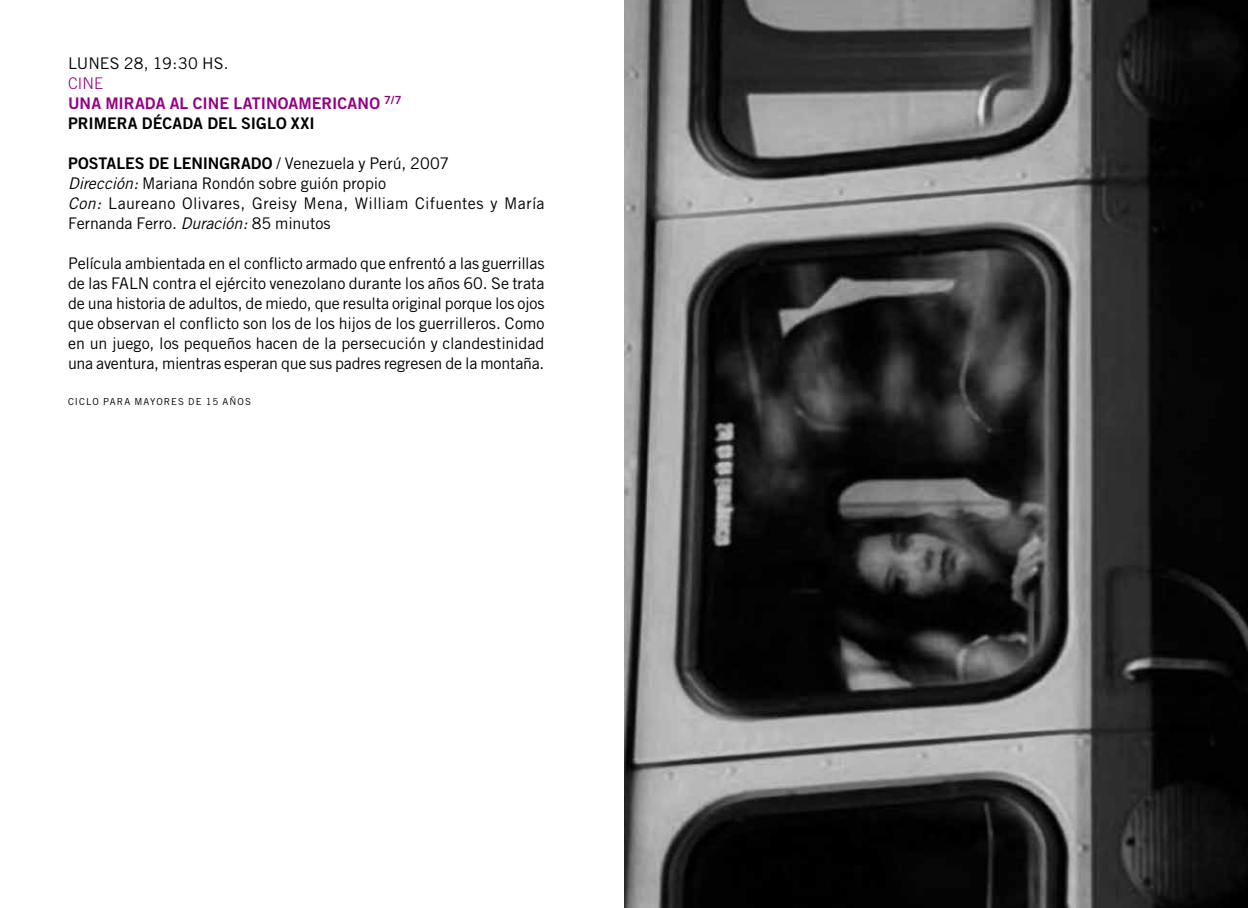
<style>
.page{position:relative;width:1248px;height:908px;background:#fff}
.page>*{position:absolute;margin:0;border:0;box-sizing:border-box;transform-origin:0 0}
.t1{font:16px/20px "Trade Gothic";color:#000}
.t2{font:16px "Trade Gothic Bold Two";color:#000}
.t3{font:16px/20px "Trade Gothic Bold Two";color:#940084}
.t4{font:300 16px "Trade Gothic";color:#940084}
.t5{font:9.6px "Trade Gothic";letter-spacing:.095em;color:#000}
.s1{color:#000}
.s2{font-family:"Trade Gothic"}
.s3{font-style:italic}
</style>
<div class="page">
<img style="left:624px;top:0;width:623px;height:907px">
<p class="t1" style="left:68px;top:53px;width:31px">LUNES</p>
<p class="t1" style="left:124px;top:53px;width:106px">28, 19:30 HS.</p>
<p class="t4" style="left:68px;top:74px;width:36px">CINE</p>
<p class="t3" style="left:68px;top:93px;width:335px">UNA MIRADA AL CINE LATINOAMERICANO <sup>7/7<br></sup><span class="s1">PRIMERA</span></p>
<p class="t2" style="left:142px;top:113px;width:11px">DÉCADA</p>
<p class="t2" style="left:207px;top:113px;width:11px">DEL</p>
<p class="t2" style="left:241px;top:113px;width:20px">SIGLO</p>
<p class="t2" style="left:291px;top:113px;width:25px">XXI</p>
<p class="t2" style="left:68px;top:153px;width:383px">POSTALES DE LENINGRADO <span class="s2">/ Venezuela y Perú, 2007</span></p>
<p class="t1" style="left:68px;top:173px;width:478px"><span class="s3">Dirección:</span> Mariana Rondón sobre guión propio<br><span class="s3">Con:</span> Laureano Olivares, Greisy Mena, William Cifuentes y María<br>Fernanda Ferro. <span class="s3">Duración:</span> 85 minutos</p>
<p class="t1" style="left:68px;top:253px;width:478px;text-align:justify">Película ambientada en el conflicto armado que enfrentó a las guerrillas de las FALN contra el ejército venezolano durante los años 60. Se trata de una historia de adultos, de miedo, que resulta original porque los ojos que observan el conflicto son los de los hijos de los guerrilleros. Como en un juego, los pequeños hacen de la persecución y clandestinidad una aventura, mientras esperan que sus padres regresen de la montaña.</p>
<p class="t5" style="left:68px;top:395px;width:7px">CIC</p>
<p class="t5" style="left:86px;top:395px;width:32px">LO PARA</p>
<p class="t5" style="left:134px;top:395px;width:8px">MAYORES</p>
<p class="t5" style="left:188px;top:395px;width:57px">DE 15 AÑOS</p>
</div>
